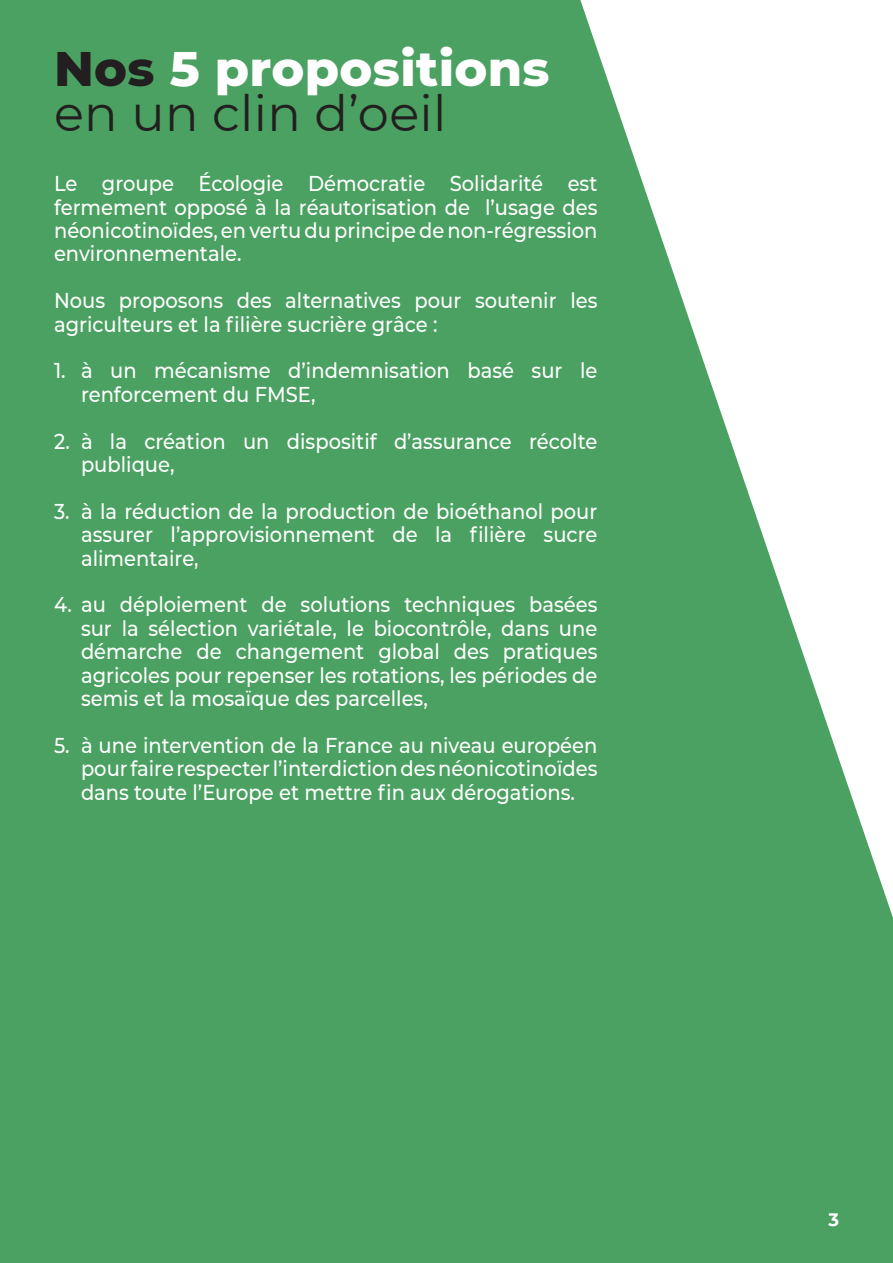
<style>
.page{position:relative;width:893px;height:1263px;background:#fff}
.page>*{position:absolute;margin:0;border:0;box-sizing:border-box;transform-origin:0 0}
.t1{font:800 49.5px "Montserrat";letter-spacing:.005em;color:#fff}
.t2{font:49.5px "Montserrat";letter-spacing:.005em;color:#231f20}
.t3{font:500 21.45px/23.4px "Montserrat";color:#fff;text-align:justify;scale:.91 1}
.t4{font:700 18px "Montserrat";color:#fff}
.s1{color:#231f20}
</style>
<div class="page">
<div style="left:1px;top:0;width:892px;height:1263px;background:#4ba161"></div>
<svg style="left:580px;top:0;width:313px;height:918px"></svg>
<p class="t1" style="left:54px;top:32px;width:497px"><span class="s1">Nos</span> 5 propositions</p>
<p class="t2" style="left:54px;top:80px;width:394px">en un clin d’oeil</p>
<p class="t3" style="left:54px;top:171px;width:599px">Le groupe Écologie Démocratie Solidarité est fermement opposé à la réautorisation de l’usage des néonicotinoïdes, en vertu du principe de non-régression environnementale.</p>
<p class="t3" style="left:54px;top:288px;width:599px">Nous proposons des alternatives pour soutenir les agriculteurs et la filière sucrière grâce :</p>
<p class="t3" style="left:81px;top:358px;width:569px;text-indent:-27px">1. à un mécanisme d’indemnisation basé sur le renforcement du FMSE,</p>
<p class="t3" style="left:81px;top:428px;width:569px;text-indent:-27px">2. à la création un dispositif d’assurance récolte publique,</p>
<p class="t3" style="left:81px;top:499px;width:569px;text-indent:-27px">3. à la réduction de la production de bioéthanol pour assurer l’approvisionnement de la filière sucre alimentaire,</p>
<p class="t3" style="left:81px;top:592px;width:569px;text-indent:-27px">4. au déploiement de solutions techniques basées sur la sélection variétale, le biocontrôle, dans une démarche de changement global des pratiques agricoles pour repenser les rotations, les périodes de semis et la mosaïque des parcelles,</p>
<p class="t3" style="left:81px;top:733px;width:569px;text-indent:-27px">5. à une intervention de la France au niveau européen pour faire respecter l’interdiction des néonicotinoïdes dans toute l’Europe et mettre fin aux dérogations.</p>
<p class="t4" style="left:828px;top:1207px;width:12px">3</p>
</div>
